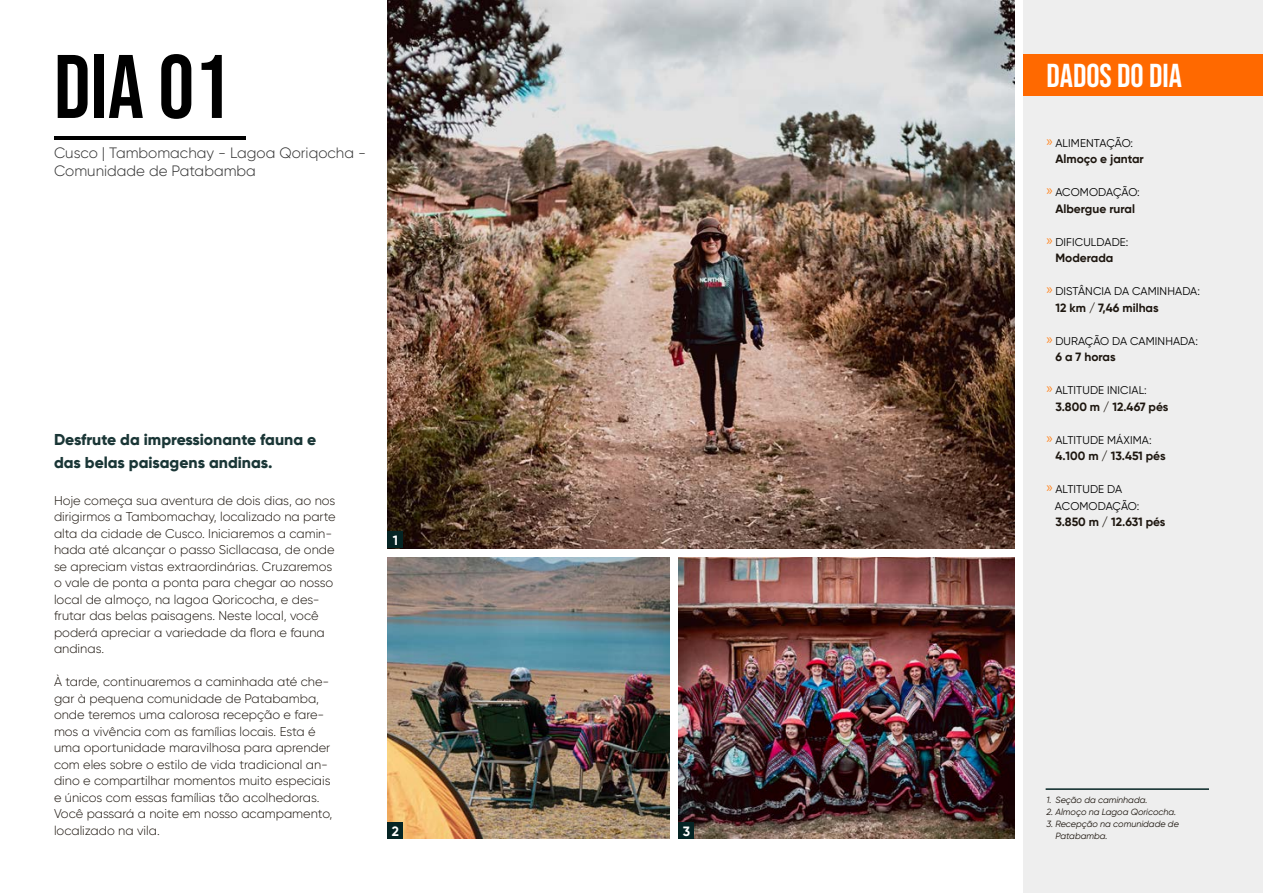
<style>
.page{position:relative;width:1263px;height:893px;background:#fff}
.page>*{position:absolute;margin:0;border:0;box-sizing:border-box;transform-origin:0 0}
.t1{font:90px "Bebas Neue";color:#000}
.t2{font:33px "Bebas Neue";color:#fff}
.t3{font:800 15.75px/22.5px "Gilroy";color:#1a3636}
.t4{font:300 15px/18px "Gilroy";color:#2f2f2f}
.t5{font:700 13.5px "Gilroy";color:#fff}
.t6{font:300 12.75px/16.5px "Gilroy";color:#1d160f}
.t7{font:700 12px "Gilroy";color:#1d160f}
.t8{font:11.25px/16.5px "Gilroy";letter-spacing:.01em;color:#000}
.t9{font:italic 9px/12px "Gilroy";color:#1d160f}
.s1{font-family:"Myriad Pro";font-size:15px;color:#ff8826}
</style>
<div class="page">
<div style="left:1024px;top:0;width:239px;height:893px;background:#eee"></div>
<div style="left:1024px;top:54px;width:239px;height:42px;background:#ff6900"></div>
<img style="left:388px;top:557px;width:282px;height:282px">
<img style="left:679px;top:557px;width:336px;height:282px">
<img style="left:388px;top:0;width:627px;height:548px">
<hr style="left:1045px;top:788px;width:164px;height:2px;background:#052424">
<div style="left:388px;top:531px;width:15px;height:17px;background:#052424"></div>
<div style="left:388px;top:823px;width:15px;height:16px;background:#052424"></div>
<div style="left:679px;top:823px;width:15px;height:16px;background:#052424"></div>
<hr style="left:54px;top:136px;width:192px;height:4px;background:#000">
<h1 class="t1" style="left:54px;top:36px;width:178px">Dia 01</h1>
<p class="t4" style="left:54px;top:143px;width:314px">Cusco | Tambomachay - Lagoa Qoriqocha -<br>Comunidade de Patabamba</p>
<p class="t3" style="left:54px;top:428px;width:264px">Desfrute da impressionante fauna e das belas paisagens andinas.</p>
<p class="t6" style="left:54px;top:492px;width:283px">Hoje começa sua aventura de dois dias, ao nos dirigirmos a Tambomachay, localizado na parte alta da cidade de Cusco. Iniciaremos a camin&shy;hada até alcançar o passo Sicllacasa, de onde se apreciam vistas extraordinárias. Cruzaremos o vale de ponta a ponta para chegar ao nosso local de almoço, na lagoa Qoricocha, e des&shy;frutar das belas paisagens. Neste local, você poderá apreciar a variedade da flora e fauna andinas.</p>
<p class="t6" style="left:54px;top:674px;width:280px">À tarde, continuaremos a caminhada até che&shy;gar à pequena comunidade de Patabamba, onde teremos uma calorosa recepção e fare&shy;mos a vivência com as famílias locais. Esta é uma oportunidade maravilhosa para aprender com eles sobre o estilo de vida tradicional an&shy;dino e compartilhar momentos muito especiais e únicos com essas famílias tão acolhedoras.<br>Você passará a noite em nosso acampamento, localizado na vila.</p>
<p class="t5" style="left:393px;top:531px;width:7px">1</p>
<p class="t5" style="left:392px;top:823px;width:9px">2</p>
<p class="t5" style="left:683px;top:823px;width:9px">3</p>
<h2 class="t2" style="left:1046px;top:57px;width:137px">DADOS DO DIA</h2>
<p class="t8" style="left:1046px;top:134px;width:88px"><span class="s1">»</span> ALIMENTAÇÃO:</p>
<p class="t7" style="left:1055px;top:151px;width:90px">Almoço e jantar</p>
<p class="t8" style="left:1046px;top:184px;width:95px"><span class="s1">»</span> ACOMODAÇÃO:</p>
<p class="t7" style="left:1055px;top:201px;width:81px">Albergue rural</p>
<p class="t8" style="left:1046px;top:233px;width:83px"><span class="s1">»</span> DIFICULDADE:</p>
<p class="t7" style="left:1055px;top:250px;width:59px">Moderada</p>
<p class="t8" style="left:1046px;top:283px;width:155px"><span class="s1">»</span> DISTÂNCIA DA CAMINHADA:</p>
<p class="t7" style="left:1055px;top:300px;width:105px">12 km / 7,46 milhas</p>
<p class="t8" style="left:1046px;top:332px;width:153px"><span class="s1">»</span> DURAÇÃO DA CAMINHADA:</p>
<p class="t7" style="left:1055px;top:349px;width:62px">6 a 7 horas</p>
<p class="t8" style="left:1046px;top:382px;width:102px"><span class="s1">»</span> ALTITUDE INICIAL:</p>
<p class="t7" style="left:1055px;top:399px;width:114px">3.800 m / 12.467 pés</p>
<p class="t8" style="left:1046px;top:431px;width:107px"><span class="s1">»</span> ALTITUDE MÁXIMA:</p>
<p class="t7" style="left:1055px;top:448px;width:112px">4.100 m / 13.451 pés</p>
<p class="t8" style="left:1055px;top:481px;width:86px;text-indent:-8px"><span class="s1">»</span> ALTITUDE DA<br>ACOMODAÇÃO:</p>
<p class="t7" style="left:1055px;top:514px;width:112px">3.850 m / 12.631 pés</p>
<p class="t9" style="left:1046px;top:794px;width:103px">1. Seção da caminhada.</p>
<p class="t9" style="left:1046px;top:806px;width:131px">2. Almoço na Lagoa Qoricocha.</p>
<p class="t9" style="left:1055px;top:818px;width:125px;text-indent:-9px">3. Recepção na comunidade de<br>Patabamba.</p>
</div>
